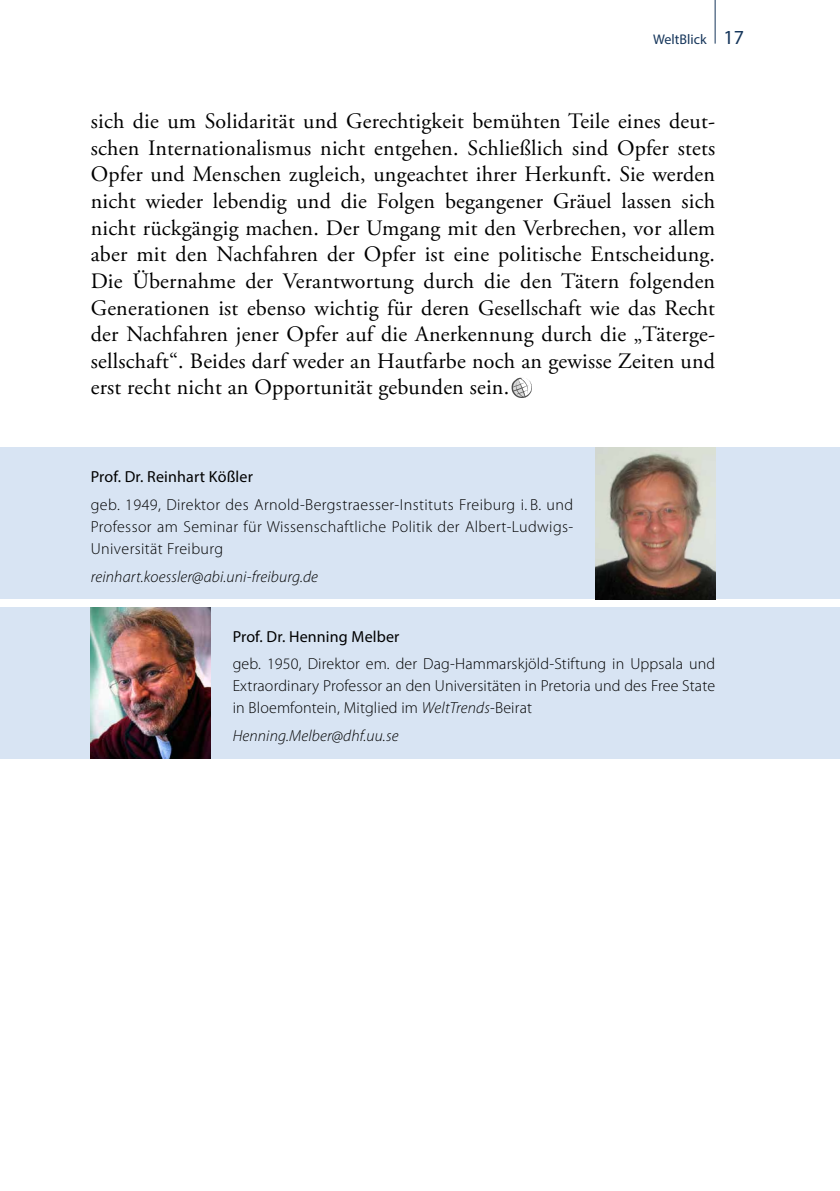
<style>
.page{position:relative;width:840px;height:1191px;background:#fff}
.page>*{position:absolute;margin:0;border:0;box-sizing:border-box;transform-origin:0 0}
.t1{font:22px/26.6px "Adobe Garamond Pro";letter-spacing:.01em;color:#000;text-align:justify}
.t2{font:300 16px/22px "Myriad Pro";letter-spacing:.01em;color:#000;text-align:justify}
.t3{font:italic 300 16px "Myriad Pro";letter-spacing:.01em;color:#000}
.t4{font:16px "Myriad Pro";letter-spacing:.01em;color:#000}
.t5{font:14px "Myriad Pro";color:#16365b}
.s1{font-size:20px}
.s2{font-style:italic}
</style>
<div class="page">
<hr style="left:714px;top:0;width:1px;height:44px;background:#16365b">
<svg style="left:511px;top:377px;width:21px;height:21px"></svg>
<div style="left:0;top:447px;width:839px;height:152px;background:#d8e4f3"></div>
<img style="left:595px;top:448px;width:119px;height:151px">
<div style="left:0;top:607px;width:839px;height:151px;background:#d8e4f3"></div>
<img style="left:91px;top:607px;width:119px;height:151px">
<p class="t5" style="left:652px;top:30px;width:92px">WeltBlick <span class="s1">17</span></p>
<p class="t1" style="left:91px;top:109px;width:625px">sich die um Solidarität und Gerechtigkeit bemühten Teile eines deut&shy;schen Internationalismus nicht entgehen. Schließlich sind Opfer stets Opfer und Menschen zugleich, ungeachtet ihrer Herkunft. Sie werden nicht wieder lebendig und die Folgen begangener Gräuel lassen sich nicht rückgängig machen. Der Umgang mit den Verbrechen, vor allem aber mit den Nachfahren der Opfer ist eine politische Entscheidung.<br>Die Übernahme der Verantwortung durch die den Tätern folgenden Generationen ist ebenso wichtig für deren Gesellschaft wie das Recht der Nachfahren jener Opfer auf die Anerkennung durch die „Täterge&shy;sellschaft“. Beides darf weder an Hautfarbe noch an gewisse Zeiten und erst recht nicht an Opportunität gebunden sein.</p>
<p class="t4" style="left:91px;top:467px;width:164px">Prof. Dr. Reinhart Kößler</p>
<p class="t2" style="left:91px;top:494px;width:483px">geb. 1949, Direktor des Arnold-Bergstraesser-Instituts Freiburg i. B. und Professor am Seminar für Wissenschaftliche Politik der Albert-Ludwigs-Universität Freiburg</p>
<p class="t3" style="left:91px;top:567px;width:229px">reinhart.koessler@abi.uni-freiburg.de</p>
<p class="t4" style="left:232px;top:626px;width:168px">Prof. Dr. Henning Melber</p>
<p class="t2" style="left:232px;top:653px;width:483px">geb. 1950, Direktor em. der Dag-Hammarskjöld-Stiftung in Uppsala und Extraordinary Professor an den Universitäten in Pretoria und des Free State in Bloemfontein, Mitglied im <span class="s2">WeltTrends</span>-Beirat</p>
<p class="t3" style="left:232px;top:726px;width:167px">Henning.Melber@dhf.uu.se</p>
</div>
